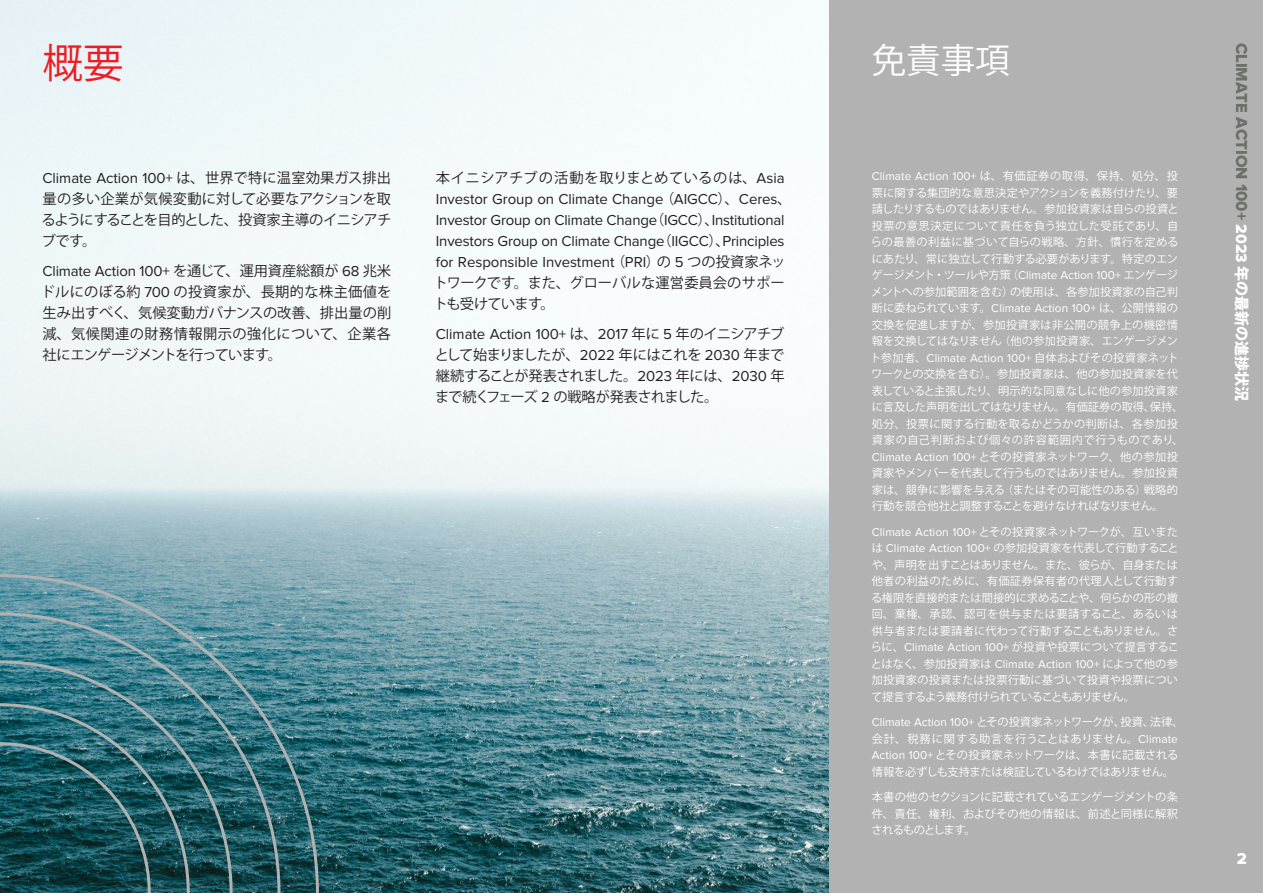
<style>
.page{position:relative;width:1263px;height:893px;background:#fff}
.page>*{position:absolute;margin:0;border:0;box-sizing:border-box;transform-origin:0 0}
.t1{font:40.5px "Koz Go Pro";color:#ee1d23}
.t2{font:34.5px "Koz Go Pro";color:#fff}
.t3{font:16.5px "Proxima Nova Extrabld";color:#6c6f6a}
.t4{font:16.5px "Proxima Nova Extrabld";color:#fff}
.t5{font:15px/21px "Proxima Nova";letter-spacing:-.01em;color:#231f20}
.t6{font:14.25px/21px "Koz Go Pro";letter-spacing:-.01em;color:#231f20;text-align:justify}
.t7{font:14.25px "Koz Go Pro";letter-spacing:.035em;color:#231f20}
.t8{font:11.85px "Proxima Nova";letter-spacing:.01em;color:#fff}
.t9{font:11.25px/16.5px "Koz Go Pro";color:#fff}
.s1{font-family:"Koz Go Pro";font-size:14.25px}
.s2{font-family:"Proxima Nova";font-size:15px}
.s3{font-family:"Koz Go Pro";font-size:11.25px}
.s4{font-family:"Proxima Nova";font-size:11.85px}
.s5{font-size:15.75px;color:#fff}
.s6{font-family:"Koz Go Pro";font-weight:800;font-size:15px;color:#fff}
</style>
<div class="page">
<img style="left:0;top:0;width:829px;height:893px">
<div style="left:829px;top:0;width:434px;height:893px;background:#b2b2b2"></div>
<svg style="left:0;top:573px;width:320px;height:320px;background:#3a727d"></svg>
<h1 class="t1" style="left:43px;top:37px;width:82px">概要</h1>
<h3 class="t5" style="left:43px;top:168px;width:350px">Climate Action 100+ <span class="s1">は、世界で特に温室効果ガス排出</span></h3>
<p class="t6" style="left:42px;top:188px;width:351px">量の多い企業が気候変動に対して必要なアクションを取るようにすることを目的とした、投資家主導のイニシアチブです。</p>
<h3 class="t5" style="left:43px;top:261px;width:350px">Climate Action 100+ <span class="s1">を通じて、運用資産総額が</span> 68 <span class="s1">兆米</span></h3>
<p class="t6" style="left:41px;top:281px;width:352px">ドルにのぼる約 <span class="s2">700</span> の投資家が、長期的な株主価値を生み出すべく、気候変動ガバナンスの改善、排出量の削減、気候関連の財務情報開示の強化について、企業各社にエンゲージメントを行っています。</p>
<p class="t7" style="left:436px;top:168px;width:350px">本イニシアチブの活動を取りまとめているのは、<span class="s2">Asia</span></p>
<h3 class="t5" style="left:436px;top:189px;width:357px">Investor Group on Climate Change<span class="s1">（</span>AIGCC<span class="s1">）、</span>Ceres<span class="s1">、</span>Investor Group on Climate Change<span class="s1">（</span>IGCC<span class="s1">）、</span>Institutional Investors Group on Climate Change<span class="s1">（</span>IIGCC<span class="s1">）、</span>Principles for Responsible Investment<span class="s1">（</span>PRI<span class="s1">）の</span> 5 <span class="s1">つの投資家ネッ</span></h3>
<p class="t6" style="left:434px;top:272px;width:352px">トワークです。また、グローバルな運営委員会のサポートも受けています。</p>
<h3 class="t5" style="left:436px;top:324px;width:350px">Climate Action 100+ <span class="s1">は、</span>2017 <span class="s1">年に</span> 5 <span class="s1">年のイニシアチブ</span></h3>
<p class="t6" style="left:435px;top:344px;width:351px">として始まりましたが、<span class="s2">2022</span> 年にはこれを <span class="s2">2030</span> 年まで継続することが発表されました。<span class="s2">2023</span> 年には、<span class="s2">2030</span> 年まで続くフェーズ <span class="s2">2</span> の戦略が発表されました。</p>
<h2 class="t2" style="left:872px;top:38px;width:139px">免責事項</h2>
<p class="t8" style="left:872px;top:171px;width:308px">Climate Action 100+ <span class="s3">は、有価証券の取得、保持、処分、投</span></p>
<p class="t9" style="left:870px;top:184px;width:315px">票に関する集団的な意思決定やアクションを義務付けたり、要請したりするものではありません。参加投資家は自らの投資と投票の意思決定について責任を負う独立した受託であり、自らの最善の利益に基づいて自らの戦略、方針、慣行を定めるにあたり、常に独立して行動する必要があります。特定のエンゲージメント・ツールや方策（<span class="s4">Climate Action 100+</span> エンゲージメントへの参加範囲を含む）の使用は、各参加投資家の自己判断に委ねられています。<span class="s4">Climate Action 100+</span> は、公開情報の交換を促進しますが、参加投資家は非公開の競争上の機密情報を交換してはなりません（他の参加投資家、エンゲージメント参加者、<span class="s4">Climate Action 100+</span> 自体およびその投資家ネットワークとの交換を含む）。参加投資家は、他の参加投資家を代表していると主張したり、明示的な同意なしに他の参加投資家に言及した声明を出してはなりません。有価証券の取得、保持、処分、投票に関する行動を取るかどうかの判断は、各参加投資家の自己判断および個々の許容範囲内で行うものであり、<span class="s4">Climate Action 100+</span> とその投資家ネットワーク、他の参加投資家やメンバーを代表して行うものではありません。参加投資家は、競争に影響を与える（またはその可能性のある）戦略的行動を競合他社と調整することを避けなければなりません。</p>
<p class="t9" style="left:871px;top:523px;width:310px;text-align:justify"><span class="s4">Climate Action 100+</span> とその投資家ネットワークが、互いまたは <span class="s4">Climate Action 100+</span> の参加投資家を代表して行動することや、声明を出すことはありません。また、彼らが、自身または他者の利益のために、有価証券保有者の代理人として行動する権限を直接的または間接的に求めることや、何らかの形の撤回、棄権、承認、認可を供与または要請すること、あるいは供与者または要請者に代わって行動することもありません。さらに、<span class="s4">Climate Action 100+</span> が投資や投票について提言することはなく、参加投資家は <span class="s4">Climate Action 100+</span> によって他の参加投資家の投資または投票行動に基づいて投資や投票について提言するよう義務付けられていることもありません。</p>
<p class="t9" style="left:872px;top:714px;width:313px"><span class="s4">Climate Action 100+</span> とその投資家ネットワークが、投資、法律、会計、税務に関する助言を行うことはありません。<span class="s4">Climate Action 100+</span> とその投資家ネットワークは、本書に記載される情報を必ずしも支持または検証しているわけではありません。</p>
<p class="t9" style="left:871px;top:789px;width:308px;text-align:justify">本書の他のセクションに記載されているエンゲージメントの条件、責任、権利、およびその他の情報は、前述と同様に解釈されるものとします。</p>
<h3 class="t3" style="left:1251px;top:43px;width:360px;rotate:90deg">CLIMATE ACTION 100+ <span class="s5">2023</span> <span class="s6">年の最新の進捗状況</span></h3>
<h3 class="t4" style="left:1237px;top:848px;width:12px">2</h3>
</div>
